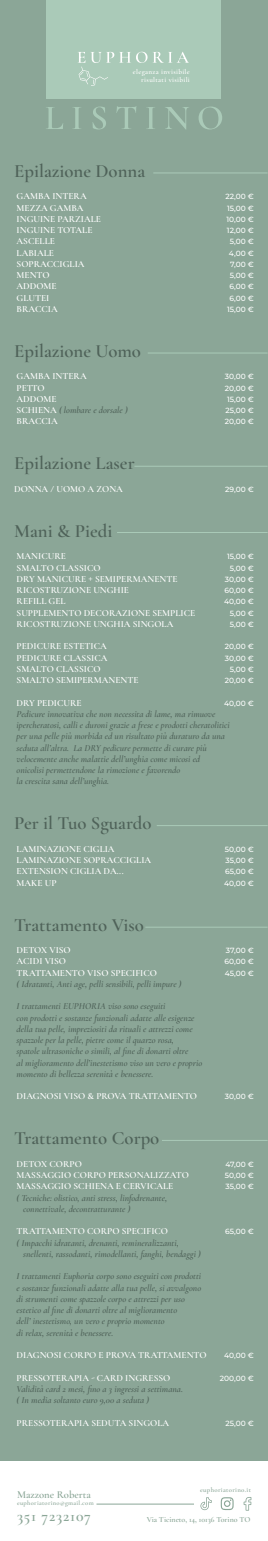
<style>
.page{position:relative;width:268px;height:1541px;background:#fff}
.page>*{position:absolute;margin:0;border:0;box-sizing:border-box;transform-origin:0 0}
.t1{font:600 18.75px "Cormorant Garamond";color:#4f6259}
.t2{font:600 15.62px "Cormorant Garamond";letter-spacing:.05em;color:#8ba697}
.t3{font:600 10.62px "Cormorant Garamond";color:#8ba697}
.t4{font:italic 600 9.38px/11.2px "Cormorant Garamond";color:#4f6259}
.t5{font:600 9.38px/11.2px "Cormorant Garamond";color:#fff}
.t6{font:600 7.88px "Cormorant Garamond";color:#8ba697}
.t7{font:500 7.5px/11.2px "Montserrat";color:#fff;text-align:justify}
.t8{font:600 7.12px/7.7px "Cormorant Garamond";letter-spacing:.05em;color:#fff;text-align:right}
.t9{font:600 6.75px "Cormorant Garamond";letter-spacing:.05em;color:#8ba697}
.t10{font:600 6.44px "Cormorant Garamond";letter-spacing:.05em;color:#8ba697}
.s1{font-style:italic;color:#4f6259}
</style>
<div class="page">
<div style="left:0;top:0;width:268px;height:1461px;background:#8ba697"></div>
<div style="left:46px;top:0;width:174px;height:99px;background:#aacab8"></div>
<svg style="left:78px;top:52px;width:111px;height:34px"></svg>
<svg style="left:46px;top:107px;width:17px;height:22px"></svg>
<svg style="left:73px;top:107px;width:8px;height:22px"></svg>
<svg style="left:92px;top:107px;width:14px;height:22px"></svg>
<svg style="left:116px;top:106px;width:20px;height:23px"></svg>
<svg style="left:147px;top:107px;width:8px;height:22px"></svg>
<svg style="left:165px;top:107px;width:24px;height:22px"></svg>
<svg style="left:198px;top:107px;width:24px;height:22px"></svg>
<svg style="left:243px;top:1497px;width:8px;height:14px"></svg>
<svg style="left:220px;top:1497px;width:13px;height:13px"></svg>
<svg style="left:200px;top:1497px;width:11px;height:13px"></svg>
<hr style="left:96px;top:1504px;width:98px;height:1px;background:#8ba697">
<hr style="left:148px;top:353px;width:119px;height:1px;background:#aacab8">
<hr style="left:134px;top:466px;width:133px;height:1px;background:#aacab8">
<hr style="left:157px;top:825px;width:110px;height:1px;background:#aacab8">
<hr style="left:145px;top:927px;width:122px;height:1px;background:#aacab8">
<hr style="left:162px;top:1140px;width:105px;height:1px;background:#aacab8">
<hr style="left:153px;top:173px;width:114px;height:1px;background:#aacab8">
<hr style="left:117px;top:532px;width:150px;height:1px;background:#aacab8">
<p class="t8" style="left:133px;top:68px;width:58px">eleganza invisibile risultati visibili</p>
<h1 class="t1" style="left:14px;top:159px;width:132px">Epilazione Donna</h1>
<p class="t5" style="left:17px;top:191px;width:86px">GAMBA INTERA<br>MEZZA GAMBA<br>INGUINE PARZIALE<br>INGUINE TOTALE<br>ASCELLE<br>LABIALE<br>SOPRACCIGLIA<br>MENTO<br>ADDOME<br>GLUTEI<br>BRACCIA</p>
<h1 class="t1" style="left:14px;top:339px;width:128px">Epilazione Uomo</h1>
<p class="t5" style="left:17px;top:371px;width:112px">GAMBA INTERA<br>PETTO<br>ADDOME<br>SCHIENA <span class="s1">( lombare e dorsale )<br></span>BRACCIA</p>
<h1 class="t1" style="left:14px;top:452px;width:122px">Epilazione Laser</h1>
<p class="t5" style="left:14px;top:483px;width:110px">DONNA / UOMO A ZONA</p>
<h1 class="t1" style="left:14px;top:519px;width:100px">Mani &amp; Piedi</h1>
<p class="t5" style="left:17px;top:551px;width:180px">MANICURE<br>SMALTO CLASSICO<br>DRY MANICURE + SEMIPERMANENTE<br>RICOSTRUZIONE UNGHIE<br>REFILL GEL<br>SUPPLEMENTO DECORAZIONE SEMPLICE<br>RICOSTRUZIONE UNGHIA SINGOLA</p>
<p class="t5" style="left:17px;top:641px;width:123px">PEDICURE ESTETICA<br>PEDICURE CLASSICA<br>SMALTO CLASSICO<br>SMALTO SEMIPERMANENTE</p>
<p class="t5" style="left:17px;top:697px;width:67px">DRY PEDICURE</p>
<p class="t4" style="left:17px;top:707px;width:214px">Pedicure innovativa che non necessita di lame, ma rimuove ipercheratosi, calli e duroni grazie a frese e prodotti cheratolitici per una pelle più morbida ed un risultato più duraturo da una seduta all’altra. La DRY pedicure permette di curare più velocemente anche malattie dell’unghia come micosi ed onicolisi permettendone la rimozione e favorendo<br>la crescita sana dell’unghia.</p>
<h1 class="t1" style="left:14px;top:812px;width:139px">Per il Tuo Sguardo</h1>
<p class="t5" style="left:17px;top:843px;width:136px">LAMINAZIONE CIGLIA<br>LAMINAZIONE SOPRACCIGLIA<br>EXTENSION CIGLIA DA...<br>MAKE UP</p>
<h1 class="t1" style="left:14px;top:913px;width:131px">Trattamento Viso</h1>
<p class="t5" style="left:17px;top:944px;width:142px">DETOX VISO<br>ACIDI VISO<br>TRATTAMENTO VISO SPECIFICO</p>
<p class="t4" style="left:17px;top:977px;width:166px">( Idratanti, Anti age, pelli sensibili, pelli impure )</p>
<p class="t4" style="left:17px;top:1000px;width:187px">I trattamenti EUPHORIA viso sono eseguiti<br>con prodotti e sostanze funzionali adatte alle esigenze della tua pelle, impreziositi da rituali e attrezzi come spazzole per la pelle, pietre come il quarzo rosa,<br>spatole ultrasoniche o simili, al fine di donarti oltre<br>al miglioramento dell’inestetismo viso un vero e proprio momento di bellezza serenità e benessere.</p>
<p class="t5" style="left:17px;top:1091px;width:182px">DIAGNOSI VISO &amp; PROVA TRATTAMENTO</p>
<h1 class="t1" style="left:14px;top:1127px;width:147px">Trattamento Corpo</h1>
<p class="t5" style="left:17px;top:1158px;width:174px">DETOX CORPO<br>MASSAGGIO CORPO PERSONALIZZATO<br>MASSAGGIO SCHIENA E CERVICALE</p>
<p class="t4" style="left:23px;top:1191px;width:145px;text-indent:-7px">( Tecniche: olistico, anti stress, linfodrenante, connettivale, decontratturante )</p>
<p class="t5" style="left:17px;top:1226px;width:153px">TRATTAMENTO CORPO SPECIFICO</p>
<p class="t4" style="left:23px;top:1236px;width:179px;text-indent:-7px">( Impacchi idratanti, drenanti, remineralizzanti, snellenti, rassodanti, rimodellanti, fanghi, bendaggi )</p>
<p class="t4" style="left:17px;top:1270px;width:186px">I trattamenti Euphoria corpo sono eseguiti con prodotti e sostanze funzionali adatte alla tua pelle, si avvalgono di strumenti come spazzole corpo e attrezzi per uso estetico al fine di donarti oltre al miglioramento<br>dell’ inestetismo, un vero e proprio momento<br>di relax, serenità e benessere.</p>
<p class="t5" style="left:17px;top:1349px;width:191px">DIAGNOSI CORPO E PROVA TRATTAMENTO</p>
<p class="t5" style="left:17px;top:1372px;width:155px">PRESSOTERAPIA - CARD INGRESSO</p>
<p class="t4" style="left:17px;top:1382px;width:168px">Validità card 2 mesi, fino a 3 ingressi a settimana. ( In media soltanto euro 9,00 a seduta )</p>
<p class="t5" style="left:17px;top:1417px;width:154px">PRESSOTERAPIA SEDUTA SINGOLA</p>
<p class="t7" style="left:225px;top:191px;width:30px;text-align:right">22,00 €<br>15,00 €<br>10,00 €<br>12,00 €<br>5,00 €<br>4,00 €<br>7,00 €<br>5,00 €<br>6,00 €<br>6,00 €<br>15,00 €</p>
<p class="t7" style="left:225px;top:371px;width:30px">30,00 € 20,00 € 15,00 € 25,00 € 20,00 €</p>
<p class="t7" style="left:225px;top:483px;width:30px">29,00 €</p>
<p class="t7" style="left:224px;top:551px;width:31px;text-align:right">15,00 €<br>5,00 €<br>30,00 €<br>60,00 €<br>40,00 €<br>5,00 €<br>5,00 €</p>
<p class="t7" style="left:225px;top:641px;width:30px;text-align:right">20,00 €<br>30,00 €<br>5,00 €<br>20,00 €</p>
<p class="t7" style="left:224px;top:697px;width:31px">40,00 €</p>
<p class="t7" style="left:224px;top:843px;width:31px">50,00 € 35,00 € 65,00 € 40,00 €</p>
<p class="t7" style="left:224px;top:945px;width:31px">37,00 € 60,00 € 45,00 €</p>
<p class="t7" style="left:225px;top:1091px;width:30px">30,00 €</p>
<p class="t7" style="left:225px;top:1158px;width:30px">47,00 € 50,00 € 35,00 €</p>
<p class="t7" style="left:225px;top:1226px;width:30px">65,00 €</p>
<p class="t7" style="left:224px;top:1350px;width:31px">40,00 €</p>
<p class="t7" style="left:220px;top:1372px;width:35px">200,00 €</p>
<p class="t7" style="left:225px;top:1417px;width:30px">25,00 €</p>
<p class="t3" style="left:17px;top:1488px;width:75px">Mazzone Roberta</p>
<p class="t10" style="left:17px;top:1499px;width:78px">euphoriatorino@gmail.com</p>
<h2 class="t2" style="left:17px;top:1507px;width:75px">351 7232107</h2>
<p class="t9" style="left:200px;top:1486px;width:52px">euphoriatorino.it</p>
<p class="t6" style="left:147px;top:1515px;width:105px">Via Ticineto, 14, 10136 Torino TO</p>
</div>
